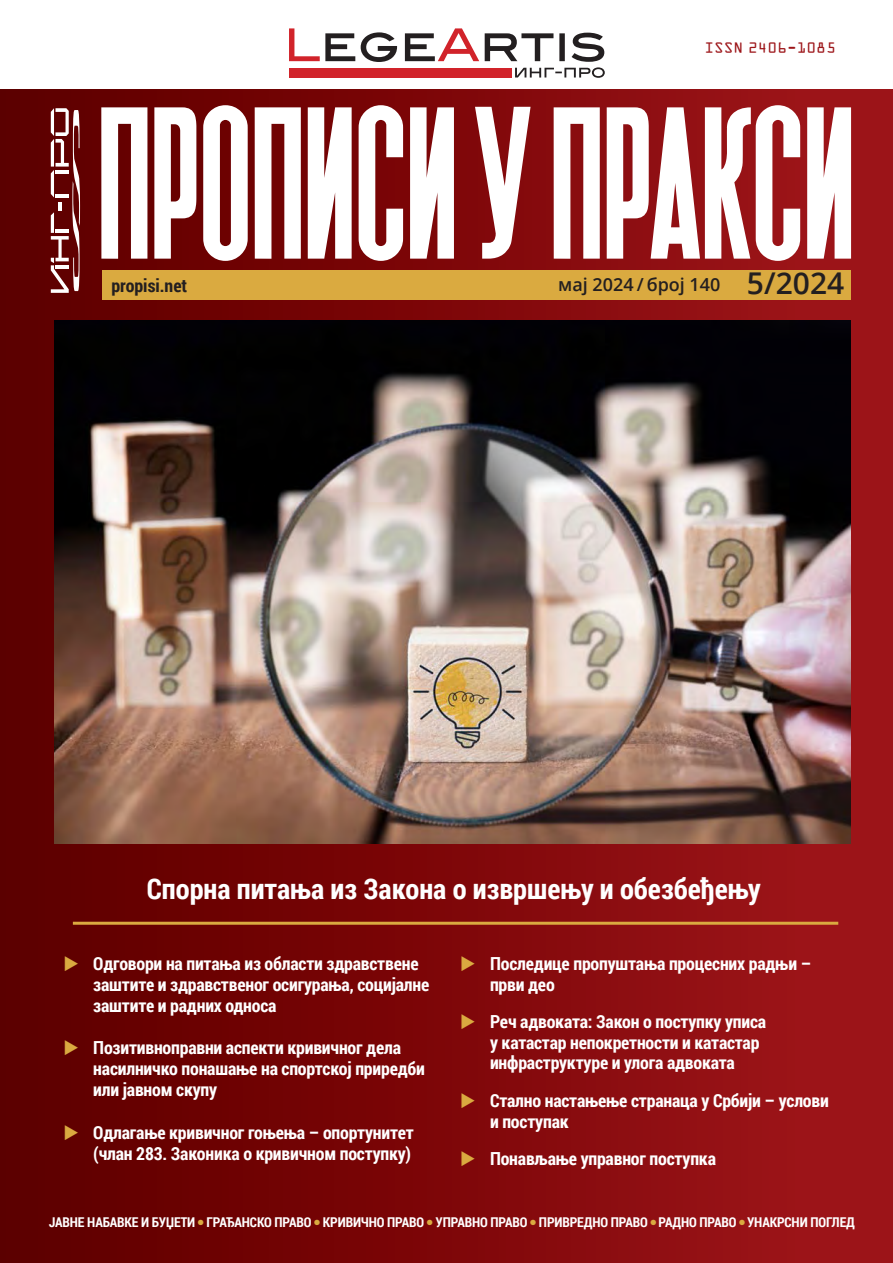
<style>
.page{position:relative;width:893px;height:1263px;background:#fff}
.page>*{position:absolute;margin:0;border:0;box-sizing:border-box;transform-origin:0 0}
.t1{font:201px "Heathergreen";letter-spacing:.01em;color:#fff}
.t2{font:700 28.5px "Roboto Condensed";color:#fff}
.t3{font:700 18px/21px "Roboto Condensed";letter-spacing:-.01em;color:#fff}
.t4{font:600 18px "Open Sans";color:#231f20}
.t5{font:700 18px "Roboto Condensed";color:#231f20}
.t6{font:15.75px "OCR Aby BT";color:#9c1418}
.t7{font:700 13.5px "Roboto Condensed";letter-spacing:-.01em;color:#fff}
.s1{font-size:30px}
.s2{color:#daaa40}
</style>
<div class="page">
<div style="left:0;top:90px;width:893px;height:1173px;background:linear-gradient(to right,#5b0000,#a1151a)"></div>
<div style="left:102px;top:270px;width:748px;height:29px;background:#daaa40"></div>
<svg style="left:289px;top:28px;width:190px;height:34px"></svg>
<div style="left:289px;top:68px;width:222px;height:9px;background:#d1232a"></div>
<svg style="left:485px;top:33px;width:120px;height:45px"></svg>
<img style="left:54px;top:320px;width:796px;height:524px">
<svg style="left:51px;top:108px;width:29px;height:185px"></svg>
<hr style="left:73px;top:922px;width:765px;height:3px;background:#daaa40">
<p class="t6" style="left:704px;top:38px;width:133px">ISSN 2406-1085</p>
<h1 class="t1" style="left:99px;top:21px;width:756px">ПРОПИСИ У ПРАКСИ</h1>
<p class="t5" style="left:111px;top:273px;width:77px">propisi.net</p>
<p class="t4" style="left:558px;top:273px;width:288px">мај 2024 / број 140 <span class="s1">5/2024</span></p>
<h2 class="t2" style="left:147px;top:869px;width:616px">Спорна питања из Закона о извршењу и обeзбеђењу</h2>
<p class="t3" style="left:93px;top:952px;width:337px;text-indent:-30px"><span class="s2">◆</span> Одговори на питања из области здравствене заштите и здравственог осигурања, социјалне заштите и радних односа</p>
<p class="t3" style="left:93px;top:1037px;width:333px;text-indent:-30px"><span class="s2">◆</span> Позитивноправни аспекти кривичног дела насилничко понашање на спортској приредби или јавном скупу</p>
<p class="t3" style="left:64px;top:1121px;width:352px;text-align:right"><span class="s2">◆</span> Одлагање кривичног гоњења – опортунитет (члан 283. Законика о кривичном поступку)</p>
<p class="t3" style="left:490px;top:953px;width:323px;line-height:20.5px;text-indent:-30px"><span class="s2">◆</span> Последице пропуштања процесних радњи – први део</p>
<p class="t3" style="left:490px;top:1011px;width:278px;line-height:20.5px;text-indent:-30px"><span class="s2">◆</span> Реч адвоката: Закон о поступку уписа у катастар непокретности и катастар инфраструктуре и улога адвоката</p>
<p class="t3" style="left:490px;top:1089px;width:340px;line-height:20.5px;text-indent:-30px"><span class="s2">◆</span> Стално настањење странаца у Србији – услови и поступак</p>
<p class="t3" style="left:460px;top:1147px;width:257px"><span class="s2">◆</span> Понављање управног поступка</p>
<p class="t7" style="left:49px;top:1213px;width:808px">ЈАВНЕ НАБАВКЕ И БУЏЕТИ <sup>●</sup> ГРАЂАНСКО ПРАВО <sup>●</sup> КРИВИЧНО ПРАВО <sup>●</sup> УПРАВНО ПРАВО <sup>●</sup> ПРИВРЕДНО ПРАВО <sup>●</sup> РАДНО ПРАВО <sup>●</sup> УНАКРСНИ ПОГЛЕД</p>
</div>
